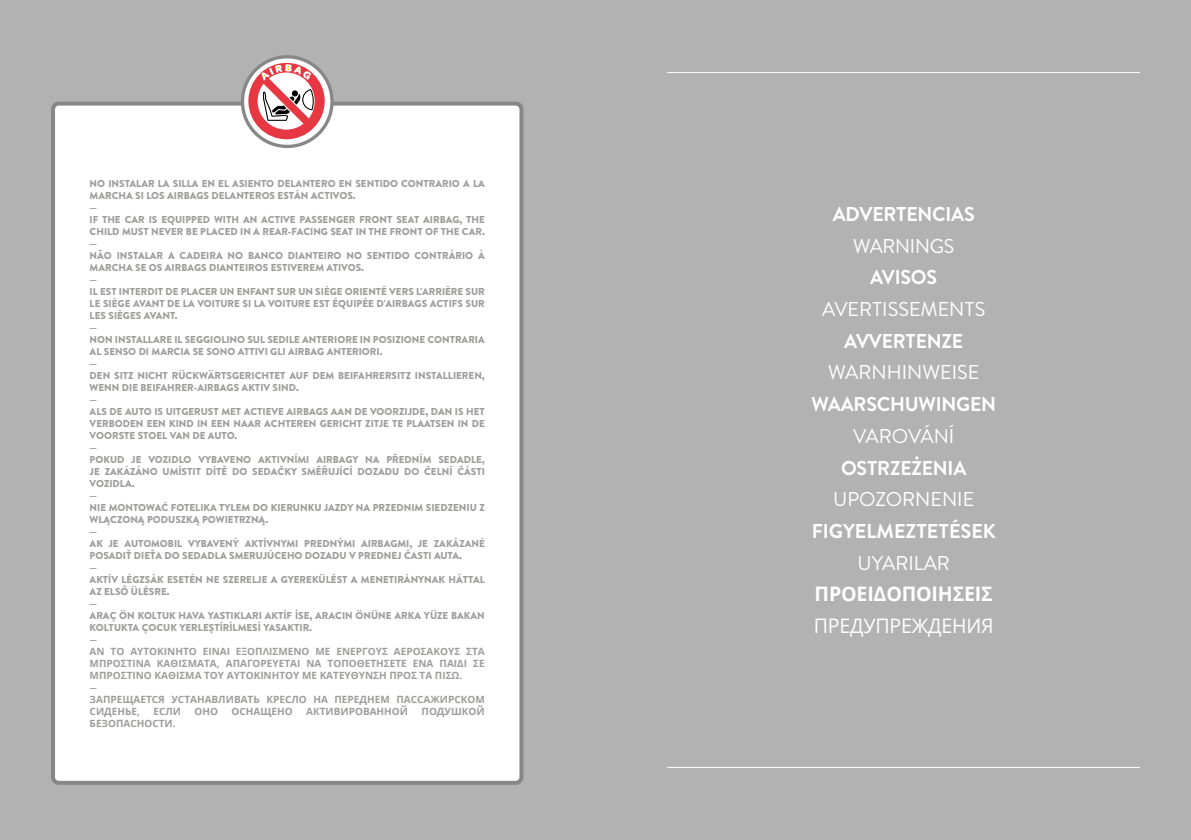
<style>
.page{position:relative;width:1191px;height:840px;background:#fff}
.page>*{position:absolute;margin:0;border:0;box-sizing:border-box;transform-origin:0 0}
.t1{font:700 20px "Brandon Text";letter-spacing:-.01em;color:#fff}
.t2{font:20px "Brandon Text";color:#fff}
.t3{font:700 20px "Open Sans";letter-spacing:-.01em;color:#fff}
.t4{font:20px "Open Sans";letter-spacing:-.01em;color:#fff}
.t5{font:900 10px/12px "Brandon Text";color:#9d9d9c}
.t6{font:700 10px/12px "Open Sans";color:#9d9d9c;text-align:justify}
</style>
<div class="page">
<div style="left:0;top:0;width:1191px;height:839px;background:#b3b2b2"></div>
<div style="left:53px;top:104px;width:468px;height:678px;background:#fff;border-radius:6px"></div>
<div style="left:51px;top:102px;width:472px;height:682px;border:4px solid #878787;border-radius:6px"></div>
<svg style="left:242px;top:57px;width:90px;height:89px"></svg>
<div style="left:241px;top:55px;width:93px;height:93px;border:3px solid #878787;border-radius:50%"></div>
<svg style="left:248px;top:63px;width:77px;height:76px"></svg>
<hr style="left:667px;top:72px;width:473px;height:1px;background:#fff">
<hr style="left:667px;top:766px;width:473px;height:1px;background:#fff">
<p class="t5" style="left:90px;top:177px;width:397px">NO INSTALAR LA SILLA EN EL ASIENTO DELANTERO EN SENTIDO CONTRARIO A LA MARCHA SI LOS AIRBAGS DELANTEROS ESTÁN ACTIVOS.<br>—<br>IF THE CAR IS EQUIPPED WITH AN ACTIVE PASSENGER FRONT SEAT AIRBAG, THE CHILD MUST NEVER BE PLACED IN A REAR-FACING SEAT IN THE FRONT OF THE CAR. —<br>NÃO INSTALAR A CADEIRA NO BANCO DIANTEIRO NO SENTIDO CONTRÁRIO À MARCHA SE OS AIRBAGS DIANTEIROS ESTIVEREM ATIVOS.<br>—<br>IL EST INTERDIT DE PLACER UN ENFANT SUR UN SIÈGE ORIENTÉ VERS L'ARRIÈRE SUR LE SIÈGE AVANT DE LA VOITURE SI LA VOITURE EST ÉQUIPÉE D'AIRBAGS ACTIFS SUR LES SIÈGES AVANT.<br>—<br>NON INSTALLARE IL SEGGIOLINO SUL SEDILE ANTERIORE IN POSIZIONE CONTRARIA AL SENSO DI MARCIA SE SONO ATTIVI GLI AIRBAG ANTERIORI.<br>—<br>DEN SITZ NICHT RÜCKWÄRTSGERICHTET AUF DEM BEIFAHRERSITZ INSTALLIEREN, WENN DIE BEIFAHRER-AIRBAGS AKTIV SIND.<br>—<br>ALS DE AUTO IS UITGERUST MET ACTIEVE AIRBAGS AAN DE VOORZIJDE, DAN IS HET VERBODEN EEN KIND IN EEN NAAR ACHTEREN GERICHT ZITJE TE PLAATSEN IN DE VOORSTE STOEL VAN DE AUTO.<br>—<br>POKUD JE VOZIDLO VYBAVENO AKTIVNÍMI AIRBAGY NA PŘEDNÍM SEDADLE, JE ZAKÁZÁNO UMÍSTIT DÍTĚ DO SEDAČKY SMĚŘUJÍCÍ DOZADU DO ČELNÍ ČÁSTI VOZIDLA.<br>—<br>NIE MONTOWAĆ FOTELIKA TYŁEM DO KIERUNKU JAZDY NA PRZEDNIM SIEDZENIU Z WŁĄCZONĄ PODUSZKĄ POWIETRZNĄ.<br>—<br>AK JE AUTOMOBIL VYBAVENÝ AKTÍVNYMI PREDNÝMI AIRBAGMI, JE ZAKÁZANÉ POSADIŤ DIEŤA DO SEDADLA SMERUJÚCEHO DOZADU V PREDNEJ ČASTI AUTA.<br>—<br>AKTÍV LÉGZSÁK ESETÉN NE SZERELJE A GYEREKÜLÉST A MENETIRÁNYNAK HÁTTAL AZ ELSŐ ÜLÉSRE.<br>—<br>ARAÇ ÖN KOLTUK HAVA YASTIKLARI AKTİF İSE, ARACIN ÖNÜNE ARKA YÜZE BAKAN KOLTUKTA ÇOCUK YERLEŞTİRİLMESİ YASAKTIR.<br>—</p>
<p class="t6" style="left:90px;top:644px;width:397px">ΑΝ ΤΟ ΑΥΤΟΚΙΝΗΤΟ ΕΊ ΝΑΙ ΕΞΟΠΛΙΣΜΕΝΟ ΜΕ ΕΝΕΡΓΟΥΣ ΑΕΡΟΣΑΚΟΥΣ ΣΤΑ ΜΠΡΟΣΤΙΝΑ ΚΑΘΙΣΜΑΤΑ, ΑΠΑΓΟΡΕΥΕΤΑΙ ΝΑ ΤΟΠΟΘΕΤΗΣΕΤΕ ΈΝΑ ΠΑΙΔΙ ΣΕ ΜΠΡΟΣΤΙΝΟ ΚΑΘΙΣΜΑ ΤΟΥ ΑΥΤΟΚΙΝΗΤΟΥ ΜΕ ΚΑΤΕΥΘΥΝΣΗ ΠΡΟΣ ΤΑ ΠΙΣΩ.</p>
<p class="t5" style="left:90px;top:681px;width:9px">—</p>
<p class="t6" style="left:90px;top:692px;width:397px">ЗАПРЕЩАЕТСЯ УСТАНАВЛИВАТЬ КРЕСЛО НА ПЕРЕДНЕМ ПАССАЖИРСКОМ<br>СИДЕНЬЕ,</p>
<p class="t6" style="left:153px;top:704px;width:29px">ЕСЛИ</p>
<p class="t6" style="left:194px;top:704px;width:25px">ОНО</p>
<p class="t6" style="left:231px;top:704px;width:63px">ОСНАЩЕНО</p>
<p class="t6" style="left:306px;top:704px;width:103px">АКТИВИРОВАННОЙ</p>
<p class="t6" style="left:421px;top:704px;width:65px">ПОДУШКОЙ</p>
<p class="t6" style="left:90px;top:716px;width:87px">БЕЗОПАСНОСТИ.</p>
<h1 class="t1" style="left:832px;top:200px;width:143px">ADVERTENCIAS</h1>
<h1 class="t2" style="left:853px;top:232px;width:103px">WARNINGS</h1>
<h1 class="t1" style="left:870px;top:263px;width:69px">AVISOS</h1>
<h1 class="t2" style="left:822px;top:295px;width:165px">AVERTISSEMENTS</h1>
<h1 class="t1" style="left:844px;top:326px;width:120px">AVVERTENZE</h1>
<h1 class="t2" style="left:828px;top:358px;width:153px">WARNHINWEISE</h1>
<h1 class="t1" style="left:811px;top:390px;width:186px">WAARSCHUWINGEN</h1>
<h1 class="t2" style="left:853px;top:422px;width:103px">VAROVÁNÍ</h1>
<h1 class="t1" style="left:841px;top:453px;width:127px">OSTRZEŻENIA</h1>
<h1 class="t2" style="left:833px;top:485px;width:142px">UPOZORNENIE</h1>
<h1 class="t1" style="left:811px;top:517px;width:185px">FIGYELMEZTETÉSEK</h1>
<h1 class="t2" style="left:857px;top:548px;width:94px">UYARILAR</h1>
<h1 class="t3" style="left:814px;top:579px;width:180px">ΠΡΟΕΙΔΟΠΟΙΗΣΕΙΣ</h1>
<h1 class="t4" style="left:814px;top:611px;width:181px">ПРЕДУПРЕЖДЕНИЯ</h1>
</div>
